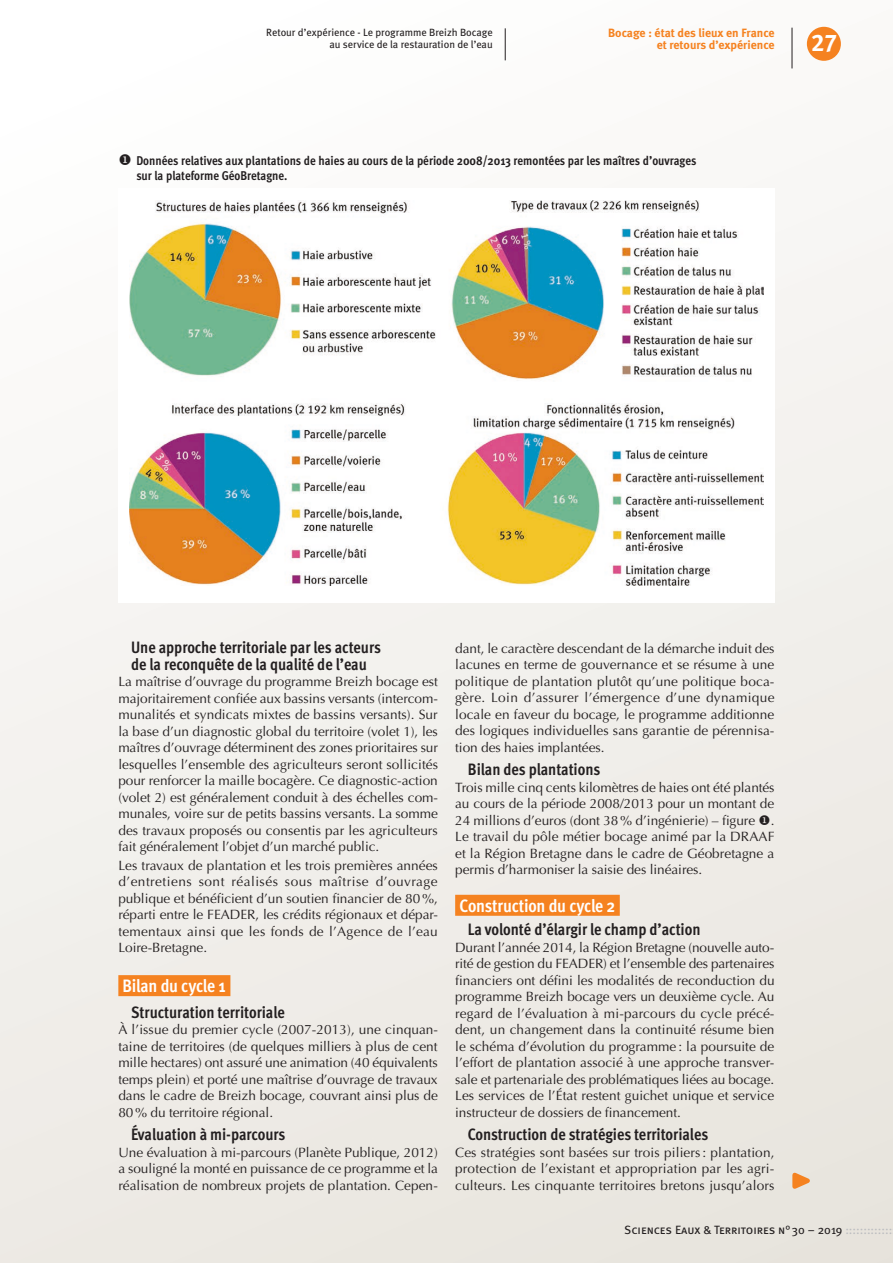
<style>
.page{position:relative;width:893px;height:1263px;background:#fff}
.page>*{position:absolute;margin:0;border:0;box-sizing:border-box;transform-origin:0 0}
.t1{font:24px "Meta Bold Caps Expert";color:#fff}
.t2{font:700 18px "Meta Cond OT";letter-spacing:-.015em;color:#fff}
.t3{font:700 16.5px/17px "Meta Cond OT";color:#231f20}
.t4{font:13.5px/16.5px "Optima";color:#231f20;text-align:justify}
.titre_figure{font:700 12.75px/15px "Meta Cond OT";color:#231f20}
.roulette_section{font:700 12px/12px "Meta";color:#f58220;text-align:right}
.t5{font:12px "Meta Book Caps";color:#231f20}
.roulette_article{font:10.5px/12px "Meta Book LF";color:#231f20;text-align:right}
.s1{color:#bcbdc0}
</style>
<div class="page">
<div style="left:0;top:0;width:893px;height:1263px;background:linear-gradient(to bottom,#fdfdfd,#eae6e0)"></div>
<div style="left:118px;top:975px;width:112px;height:21px;background:#f58220"></div>
<hr style="left:505px;top:28px;width:1px;height:32px;background:#231f20">
<div style="left:455px;top:895px;width:165px;height:21px;background:#f58220"></div>
<svg style="left:789px;top:1168px;width:30px;height:24px"></svg>
<div style="left:118px;top:188px;width:656px;height:414px;background:#fff"></div>
<img style="left:129px;top:201px;width:634px;height:385px">
<div style="left:807px;top:27px;width:34px;height:34px;background:#f58220;border-radius:50%"></div>
<hr style="left:792px;top:28px;width:1px;height:40px;background:#231f20">
<p class="roulette_article" style="left:266px;top:26px;width:228px">Retour d’expérience - Le programme Breizh Bocage au service de la restauration de l’eau</p>
<p class="roulette_section" style="left:608px;top:27px;width:168px">Bocage : état des lieux en France et retours d’expérience</p>
<p class="t1" style="left:811px;top:28px;width:27px">27</p>
<p class="titre_figure" style="left:136px;top:154px;width:561px;text-indent:-18px">◆ Données relatives aux plantations de haies au cours de la période 2008/2013 remontées par les maîtres d’ouvrages sur la plateforme GéoBretagne.</p>
<h2 class="t3" style="left:131px;top:639px;width:251px">Une approche territoriale par les acteurs de la reconquête de la qualité de l’eau</h2>
<p class="t4" style="left:118px;top:673px;width:321px">La maîtrise d’ouvrage du programme Breizh bocage est majoritairement confiée aux bassins versants (intercom&shy;munalités et syndicats mixtes de bassins versants). Sur la base d’un diagnostic global du territoire (volet 1), les maîtres d’ouvrage déterminent des zones prioritaires sur lesquelles l’ensemble des agriculteurs seront sollicités pour renforcer la maille bocagère. Ce diagnostic-action (volet 2) est généralement conduit à des échelles com&shy;munales, voire sur de petits bassins versants. La somme des travaux proposés ou consentis par les agriculteurs fait généralement l’objet d’un marché public.</p>
<p class="t4" style="left:118px;top:857px;width:321px">Les travaux de plantation et les trois premières années d’entretiens sont réalisés sous maîtrise d’ouvrage publique et bénéficient d’un soutien financier de 80%, réparti entre le FEADER, les crédits régionaux et dépar&shy;tementaux ainsi que les fonds de l’Agence de l’eau Loire-Bretagne.</p>
<h1 class="t2" style="left:123px;top:974px;width:105px">Bilan du cycle 1</h1>
<h2 class="t3" style="left:131px;top:1004px;width:155px">Structuration territoriale</h2>
<p class="t4" style="left:118px;top:1021px;width:321px">À l’issue du premier cycle (2007-2013), une cinquan&shy;taine de territoires (de quelques milliers à plus de cent mille hectares) ont assuré une animation (40 équivalents temps plein) et porté une maîtrise d’ouvrage de travaux dans le cadre de Breizh bocage, couvrant ainsi plus de 80% du territoire régional.</p>
<h2 class="t3" style="left:131px;top:1126px;width:156px">Évaluation à mi-parcours</h2>
<p class="t4" style="left:118px;top:1144px;width:321px">Une évaluation à mi-parcours (Planète Publique, 2012) a souligné la monté en puissance de ce programme et la réalisation de nombreux projets de plantation. Cepen-</p>
<p class="t4" style="left:455px;top:640px;width:321px">dant, le caractère descendant de la démarche induit des lacunes en terme de gouvernance et se résume à une politique de plantation plutôt qu’une politique boca&shy;gère. Loin d’assurer l’émergence d’une dynamique locale en faveur du bocage, le programme additionne des logiques individuelles sans garantie de pérennisa&shy;tion des haies implantées.</p>
<h2 class="t3" style="left:468px;top:761px;width:134px">Bilan des plantations</h2>
<p class="t4" style="left:455px;top:779px;width:321px">Trois mille cinq cents kilomètres de haies ont été plantés au cours de la période 2008/2013 pour un montant de 24 millions d’euros (dont 38% d’ingénierie) – figure ◆.<br>Le travail du pôle métier bocage animé par la DRAAF et la Région Bretagne dans le cadre de Géobretagne a permis d’harmoniser la saisie des linéaires.</p>
<h1 class="t2" style="left:459px;top:894px;width:158px">Construction du cycle 2</h1>
<h2 class="t3" style="left:468px;top:921px;width:234px">La volonté d’élargir le champ d’action</h2>
<p class="t4" style="left:455px;top:939px;width:321px">Durant l’année 2014, la Région Bretagne (nouvelle auto&shy;rité de gestion du FEADER) et l’ensemble des partenaires financiers ont défini les modalités de reconduction du programme Breizh bocage vers un deuxième cycle. Au regard de l’évaluation à mi-parcours du cycle précé&shy;dent, un changement dans la continuité résume bien le schéma d’évolution du programme : la poursuite de l’effort de plantation associé à une approche transver&shy;sale et partenariale des problématiques liées au bocage.<br>Les services de l’État restent guichet unique et service instructeur de dossiers de financement.</p>
<h2 class="t3" style="left:468px;top:1126px;width:242px">Construction de stratégies territoriales</h2>
<p class="t4" style="left:455px;top:1144px;width:321px">Ces stratégies sont basées sur trois piliers: plantation, protection de l’existant et appropriation par les agri&shy;culteurs. Les cinquante territoires bretons jusqu’alors</p>
<p class="t5" style="left:624px;top:1223px;width:270px">Sciences Eaux &amp; Territoires n°30 – 2019 <span class="s1">:::::::::::::</span></p>
</div>
